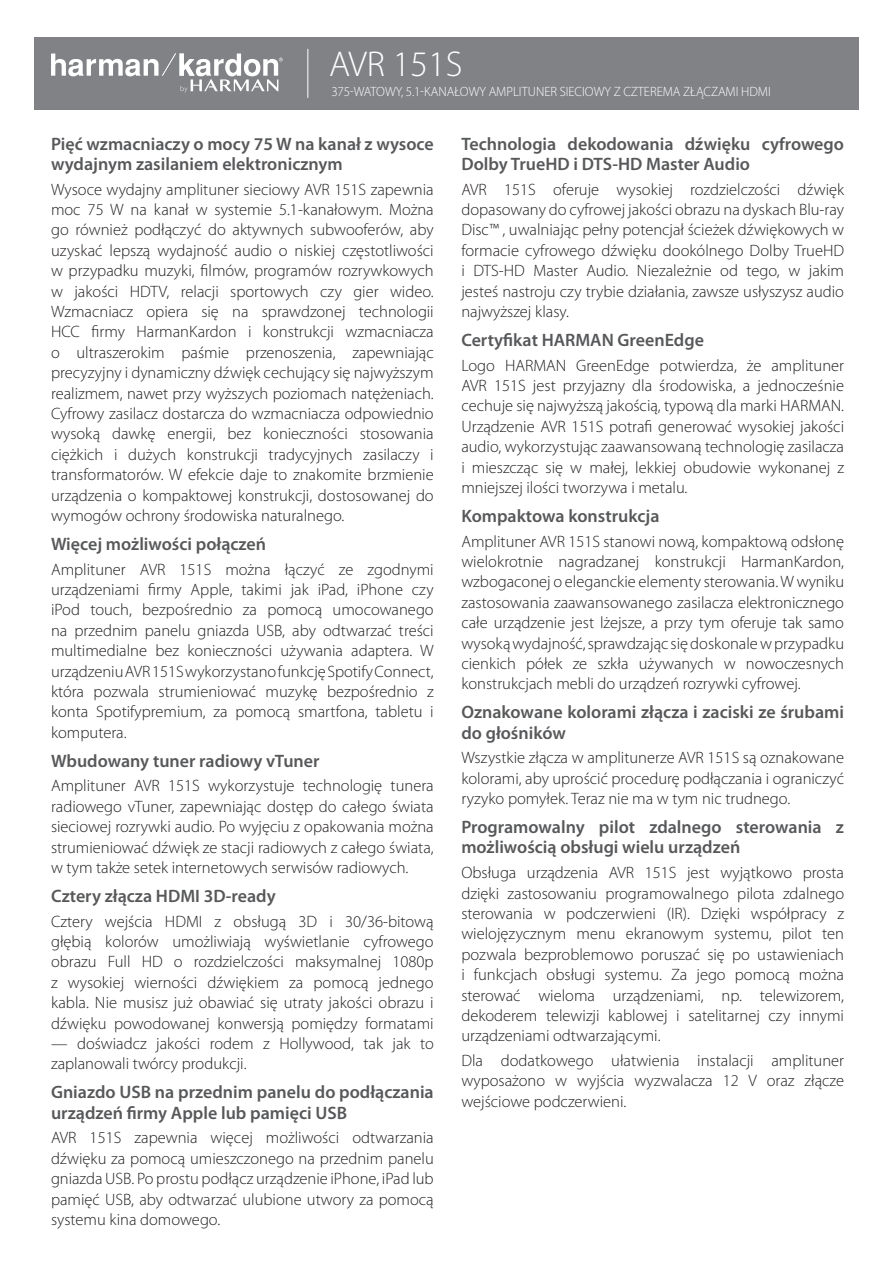
<style>
.page{position:relative;width:893px;height:1263px;background:#fff}
.page>*{position:absolute;margin:0;border:0;box-sizing:border-box;transform-origin:0 0}
.t1{font:300 36px "Myriad Pro";color:#fff}
.t2{font:600 18px/20.4px "Myriad Pro";color:#57585a}
.t3{font:300 16.5px/20.4px "Myriad Pro";color:#231f20;text-align:justify}
.t4{font:300 13.5px "Myriad Pro";color:#fff}
</style>
<div class="page">
<div style="left:34px;top:37px;width:825px;height:72px;background:#808285"></div>
<hr style="left:307px;top:49px;width:1px;height:49px;background:#fff">
<svg style="left:51px;top:53px;width:232px;height:40px"></svg>
<h1 class="t1" style="left:329px;top:44px;width:135px">AVR 151S</h1>
<p class="t4" style="left:331px;top:84px;width:441px">375-WATOWY, 5.1-KANAŁOWY AMPLITUNER SIECIOWY Z CZTEREMA ZŁĄCZAMI HDMI</p>
<p class="t2" style="left:51px;top:134px;width:384px">Pięć wzmacniaczy o mocy 75 W na kanał z wysoce wydajnym zasilaniem elektronicznym</p>
<p class="t3" style="left:51px;top:179px;width:384px">Wysoce wydajny amplituner sieciowy AVR 151S zapewnia moc 75 W na kanał w systemie 5.1-kanałowym. Można go również podłączyć do aktywnych subwooferów, aby uzyskać lepszą wydajność audio o niskiej częstotliwości w przypadku muzyki, filmów, programów rozrywkowych w jakości HDTV, relacji sportowych czy gier wideo.<br>Wzmacniacz opiera się na sprawdzonej technologii HCC firmy HarmanKardon i konstrukcji wzmacniacza o ultraszerokim paśmie przenoszenia, zapewniając precyzyjny i dynamiczny dźwięk cechujący się najwyższym realizmem, nawet przy wyższych poziomach natężeniach.<br>Cyfrowy zasilacz dostarcza do wzmacniacza odpowiednio wysoką dawkę energii, bez konieczności stosowania ciężkich i dużych konstrukcji tradycyjnych zasilaczy i transformatorów. W efekcie daje to znakomite brzmienie urządzenia o kompaktowej konstrukcji, dostosowanej do wymogów ochrony środowiska naturalnego.</p>
<p class="t2" style="left:51px;top:534px;width:217px">Więcej możliwości połączeń</p>
<p class="t3" style="left:51px;top:559px;width:384px">Amplituner AVR 151S można łączyć ze zgodnymi urządzeniami firmy Apple, takimi jak iPad, iPhone czy iPod touch, bezpośrednio za pomocą umocowanego na przednim panelu gniazda USB, aby odtwarzać treści multimedialne bez konieczności używania adaptera. W urządzeniu AVR 151S wykorzystano funkcję Spotify Connect, która pozwala strumieniować muzykę bezpośrednio z konta Spotifypremium, za pomocą smartfona, tabletu i komputera.</p>
<p class="t2" style="left:51px;top:751px;width:270px">Wbudowany tuner radiowy vTuner</p>
<p class="t3" style="left:51px;top:776px;width:384px">Amplituner AVR 151S wykorzystuje technologię tunera radiowego vTuner, zapewniając dostęp do całego świata sieciowej rozrywki audio. Po wyjęciu z opakowania można strumieniować dźwięk ze stacji radiowych z całego świata, w tym także setek internetowych serwisów radiowych.</p>
<p class="t2" style="left:51px;top:886px;width:226px">Cztery złącza HDMI 3D-ready</p>
<p class="t3" style="left:51px;top:911px;width:384px">Cztery wejścia HDMI z obsługą 3D i 30/36-bitową głębią kolorów umożliwiają wyświetlanie cyfrowego obrazu Full HD o rozdzielczości maksymalnej 1080p z wysokiej wierności dźwiękiem za pomocą jednego kabla. Nie musisz już obawiać się utraty jakości obrazu i dźwięku powodowanej konwersją pomiędzy formatami</p>
<p class="t3" style="left:51px;top:1033px;width:384px">— doświadcz jakości rodem z Hollywood, tak jak to zaplanowali twórcy produkcji.</p>
<p class="t2" style="left:51px;top:1082px;width:384px">Gniazdo USB na przednim panelu do podłączania urządzeń firmy Apple lub pamięci USB</p>
<p class="t3" style="left:51px;top:1128px;width:384px">AVR 151S zapewnia więcej możliwości odtwarzania dźwięku za pomocą umieszczonego na przednim panelu gniazda USB. Po prostu podłącz urządzenie iPhone, iPad lub pamięć USB, aby odtwarzać ulubione utwory za pomocą systemu kina domowego.</p>
<p class="t2" style="left:461px;top:134px;width:384px">Technologia dekodowania dźwięku cyfrowego<br>Dolby TrueHD i DTS-HD Master Audio</p>
<p class="t3" style="left:461px;top:179px;width:384px">AVR 151S oferuje wysokiej rozdzielczości dźwięk dopasowany do cyfrowej jakości obrazu na dyskach Blu-ray Disc™ , uwalniając pełny potencjał ścieżek dźwiękowych w formacie cyfrowego dźwięku dookólnego Dolby TrueHD i DTS-HD Master Audio. Niezależnie od tego, w jakim jesteś nastroju czy trybie działania, zawsze usłyszysz audio najwyższej klasy.</p>
<p class="t2" style="left:461px;top:330px;width:244px">Certyfikat HARMAN GreenEdge</p>
<p class="t3" style="left:461px;top:355px;width:384px">Logo HARMAN GreenEdge potwierdza, że amplituner AVR 151S jest przyjazny dla środowiska, a jednocześnie cechuje się najwyższą jakością, typową dla marki HARMAN.<br>Urządzenie AVR 151S potrafi generować wysokiej jakości audio, wykorzystując zaawansowaną technologię zasilacza i mieszcząc się w małej, lekkiej obudowie wykonanej z mniejszej ilości tworzywa i metalu.</p>
<p class="t2" style="left:461px;top:506px;width:200px">Kompaktowa konstrukcja</p>
<p class="t3" style="left:461px;top:531px;width:384px">Amplituner AVR 151S stanowi nową, kompaktową odsłonę wielokrotnie nagradzanej konstrukcji HarmanKardon, wzbogaconej o eleganckie elementy sterowania. W wyniku zastosowania zaawansowanego zasilacza elektronicznego całe urządzenie jest lżejsze, a przy tym oferuje tak samo wysoką wydajność, sprawdzając się doskonale w przypadku cienkich półek ze szkła używanych w nowoczesnych konstrukcjach mebli do urządzeń rozrywki cyfrowej.</p>
<p class="t2" style="left:461px;top:702px;width:384px">Oznakowane kolorami złącza i zaciski ze śrubami do głośników</p>
<p class="t3" style="left:461px;top:748px;width:384px">Wszystkie złącza w amplitunerze AVR 151S są oznakowane kolorami, aby uprościć procedurę podłączania i ograniczyć ryzyko pomyłek. Teraz nie ma w tym nic trudnego.</p>
<p class="t2" style="left:461px;top:817px;width:384px">Programowalny pilot zdalnego sterowania z możliwością obsługi wielu urządzeń</p>
<p class="t3" style="left:461px;top:863px;width:384px">Obsługa urządzenia AVR 151S jest wyjątkowo prosta dzięki zastosowaniu programowalnego pilota zdalnego sterowania w podczerwieni (IR). Dzięki współpracy z wielojęzycznym menu ekranowym systemu, pilot ten pozwala bezproblemowo poruszać się po ustawieniach i funkcjach obsługi systemu. Za jego pomocą można sterować wieloma urządzeniami, np. telewizorem, dekoderem telewizji kablowej i satelitarnej czy innymi urządzeniami odtwarzającymi.</p>
<p class="t3" style="left:461px;top:1050px;width:384px">Dla dodatkowego ułatwienia instalacji amplituner wyposażono w wyjścia wyzwalacza 12 V oraz złącze wejściowe podczerwieni.</p>
</div>
